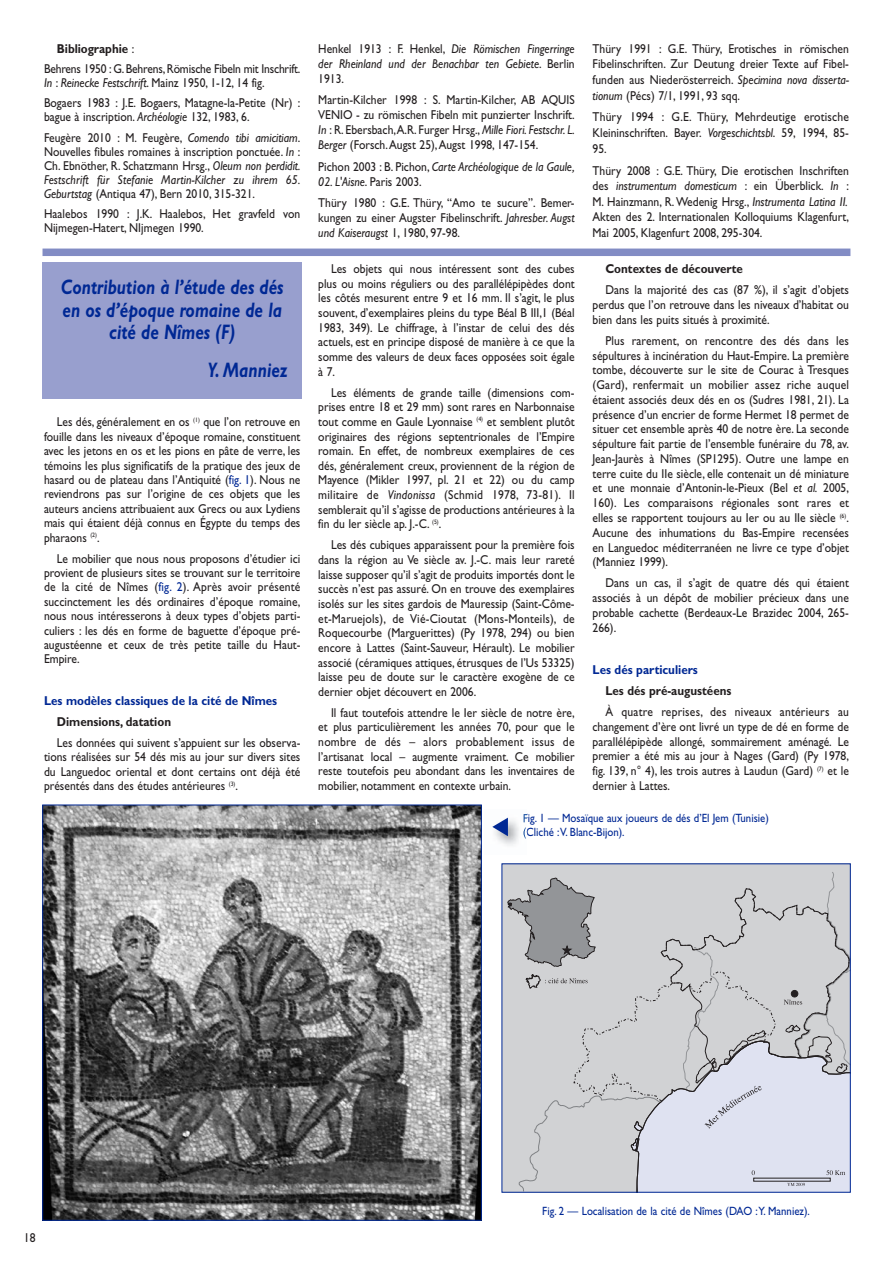
<style>
.page{position:relative;width:893px;height:1263px;background:#fff}
.page>*{position:absolute;margin:0;border:0;box-sizing:border-box;transform-origin:0 0}
.t1{font:italic 700 21px/22.5px "Gill Sans";color:#002894;text-align:center;scale:.8 1}
.t2{font:12.9px/14.7px "Gill Sans";color:#231f20;text-align:justify;scale:.9 1}
.t3{font:italic 12.9px/15px "Gill Sans";color:#231f20;text-align:justify;scale:.9 1}
.t4{font:700 12.9px "Gill Sans";color:#231f20;scale:.9 1}
.t5{font:700 12.9px "Gill Sans";color:#002894;scale:.9 1}
.t6{font:12px/13.5px "Gill Sans";color:#002894;scale:.9 1}
.s1{font-weight:700}
.s2{font-style:italic}
.s3{color:#002894}
.s4{font-style:normal}
</style>
<div class="page">
<div style="left:43px;top:249px;width:807px;height:7px;background:#828cc4"></div>
<div style="left:43px;top:263px;width:259px;height:136px;background:#989fce"></div>
<img style="left:45px;top:807px;width:435px;height:411px">
<div style="left:504px;top:866px;width:344px;height:324px;background:#d1d2d4"></div>
<svg style="left:507px;top:872px;width:341px;height:318px;background:#cccdd2"></svg>
<img style="left:496px;top:817px;width:30px;height:29px">
<svg style="left:523px;top:814px;width:3px;height:24px"></svg>
<svg style="left:492px;top:818px;width:16px;height:18px"></svg>
<p class="t2" style="left:44px;top:39px;width:286px;line-height:20.4px;text-indent:13px"><span class="s1">Bibliographie</span> :<br>Behrens 1950 :G.Behrens,Römische Fibeln mit Inschrift.</p>
<p class="t2" style="left:44px;top:74px;width:286px;line-height:20.4px"><span class="s2">In</span> : <span class="s2">Reinecke Festschrift</span>. Mainz 1950, 1-12, 14 fig.<br>Bogaers 1983 : J.E. Bogaers, Matagne-la-Petite (Nr) :</p>
<p class="t2" style="left:44px;top:108px;width:286px;line-height:20.4px">bague à inscription. <span class="s2">Archéologie</span> 132, 1983, 6.<br>Feugère 2010 : M. Feugère, <span class="s2">Comendo tibi amicitiam</span>.</p>
<p class="t2" style="left:44px;top:146px;width:286px;line-height:14px">Nouvelles fibules romaines à inscription ponctuée. <span class="s2">In</span> :<br>Ch. Ebnöther, R. Schatzmann Hrsg., <span class="s2">Oleum non perdidit.<br>Festschrift für Stefanie Martin-Kilcher zu ihrem 65.<br>Geburtstag</span> (Antiqua 47), Bern 2010, 315-321.</p>
<p class="t2" style="left:44px;top:208px;width:286px;line-height:14px">Haalebos 1990 : J.K. Haalebos, Het gravfeld von<br>Nijmegen-Hatert, NIjmegen 1990.</p>
<h1 class="t1" style="left:61px;top:278px;width:280px">Contribution à l’étude des dés en os d’époque romaine de la cité de Nîmes (F)</h1>
<h1 class="t1" style="left:207px;top:360px;width:102px">Y. Manniez</h1>
<p class="t2" style="left:44px;top:416px;width:286px;text-indent:13px">Les dés, généralement en os <sup>(1)</sup> que l’on retrouve en fouille dans les niveaux d’époque romaine, constituent avec les jetons en os et les pions en pâte de verre, les témoins les plus significatifs de la pratique des jeux de hasard ou de plateau dans l’Antiquité (<span class="s3">fig. 1</span>). Nous ne reviendrons pas sur l’origine de ces objets que les auteurs anciens attribuaient aux Grecs ou aux Lydiens mais qui étaient déjà connus en Égypte du temps des pharaons <sup>(2)</sup>.</p>
<p class="t2" style="left:44px;top:552px;width:286px;text-indent:13px">Le mobilier que nous nous proposons d’étudier ici provient de plusieurs sites se trouvant sur le territoire de la cité de Nîmes (<span class="s3">fig. 2</span>). Après avoir présenté succinctement les dés ordinaires d’époque romaine, nous nous intéresserons à deux types d’objets parti&shy;culiers : les dés en forme de baguette d’époque pré&shy;augustéenne et ceux de très petite taille du Haut-Empire.</p>
<p class="t5" style="left:44px;top:696px;width:261px">Les modèles classiques de la cité de Nîmes</p>
<p class="t4" style="left:57px;top:717px;width:129px">Dimensions, datation</p>
<p class="t2" style="left:44px;top:736px;width:286px;text-indent:13px">Les données qui suivent s’appuient sur les observa&shy;tions réalisées sur 54 dés mis au jour sur divers sites du Languedoc oriental et dont certains ont déjà été présentés dans des études antérieures <sup>(3)</sup>.</p>
<p class="t3" style="left:318px;top:42px;width:286px"><span class="s4">Henkel 1913 : F. Henkel,</span> Die Römischen Fingerringe der Rheinland und der Benachbar ten Gebiete<span class="s4">. Berlin 1913.</span></p>
<p class="t2" style="left:318px;top:94px;width:286px">Martin-Kilcher 1998 : S. Martin-Kilcher, AB AQUIS VENIO - zu römischen Fibeln mit punzierter Inschrift.<br><span class="s2">In</span> : R. Ebersbach,A.R. Furger Hrsg., <span class="s2">Mille Fiori. Festschr. L.<br>Berger</span> (Forsch.Augst 25),Augst 1998, 147-154.</p>
<p class="t3" style="left:318px;top:160px;width:286px"><span class="s4">Pichon 2003 : B. Pichon,</span> Carte Archéologique de la Gaule,</p>
<p class="t2" style="left:318px;top:172px;width:286px;line-height:21.3px"><span class="s2">02. L'Aisne</span>. Paris 2003.<br>Thüry 1980 : G.E. Thüry, “Amo te sucure”. Bemer-</p>
<p class="t2" style="left:318px;top:211px;width:286px">kungen zu einer Augster Fibelinschrift. <span class="s2">Jahresber. Augst und Kaiseraugst</span> 1, 1980, 97-98.</p>
<p class="t2" style="left:318px;top:263px;width:286px;text-indent:13px">Les objets qui nous intéressent sont des cubes plus ou moins réguliers ou des parallélépipèdes dont les côtés mesurent entre 9 et 16 mm. Il s’agit, le plus souvent, d’exemplaires pleins du type Béal B III,1 (Béal 1983, 349). Le chiffrage, à l’instar de celui des dés actuels, est en principe disposé de manière à ce que la somme des valeurs de deux faces opposées soit égale à 7.</p>
<p class="t2" style="left:318px;top:386px;width:286px;text-indent:13px">Les éléments de grande taille (dimensions com&shy;prises entre 18 et 29 mm) sont rares en Narbonnaise tout comme en Gaule Lyonnaise <sup>(4)</sup> et semblent plutôt originaires des régions septentrionales de l’Empire romain. En effet, de nombreux exemplaires de ces dés, généralement creux, proviennent de la région de Mayence (Mikler 1997, pl. 21 et 22) ou du camp militaire de <span class="s2">Vindonissa</span> (Schmid 1978, 73-81). Il semblerait qu’il s’agisse de productions antérieures à la fin du Ier siècle ap. J.-C. <sup>(5)</sup>.</p>
<p class="t2" style="left:318px;top:539px;width:286px;text-indent:13px">Les dés cubiques apparaissent pour la première fois dans la région au Ve siècle av. J.-C. mais leur rareté laisse supposer qu’il s’agit de produits importés dont le succès n’est pas assuré. On en trouve des exemplaires isolés sur les sites gardois de Mauressip (Saint-Côme&shy;et-Maruejols), de Vié-Cioutat (Mons-Monteils), de Roquecourbe (Marguerittes) (Py 1978, 294) ou bien encore à Lattes (Saint-Sauveur, Hérault). Le mobilier associé (céramiques attiques, étrusques de l’Us 53325) laisse peu de doute sur le caractère exogène de ce dernier objet découvert en 2006.</p>
<p class="t2" style="left:318px;top:706px;width:286px;text-indent:13px">Il faut toutefois attendre le Ier siècle de notre ère, et plus particulièrement les années 70, pour que le nombre de dés – alors probablement issus de l’artisanat local – augmente vraiment. Ce mobilier reste toutefois peu abondant dans les inventaires de mobilier, notamment en contexte urbain.</p>
<p class="t2" style="left:593px;top:42px;width:286px;line-height:15.6px">Thüry 1991 : G.E. Thüry, Erotisches in römischen Fibelinschriften. Zur Deutung dreier Texte auf Fibel&shy;funden aus Niederösterreich. <span class="s2">Specimina nova disserta&shy;tionum</span> (Pécs) 7/1, 1991, 93 sqq.</p>
<p class="t2" style="left:593px;top:111px;width:286px;line-height:15.6px">Thüry 1994 : G.E. Thüry, Mehrdeutige erotische Kleininschriften. Bayer. <span class="s2">Vorgeschichtsbl</span>. 59, 1994, 85- 95.</p>
<p class="t2" style="left:593px;top:164px;width:286px;line-height:15.6px">Thüry 2008 : G.E. Thüry, Die erotischen Inschriften des <span class="s2">instrumentum domesticum</span> : ein Überblick. <span class="s2">In</span> :<br>M. Hainzmann, R.Wedenig Hrsg., <span class="s2">Instrumenta Latina II.<br></span>Akten des 2. Internationalen Kolloquiums Klagenfurt, Mai 2005, Klagenfurt 2008, 295-304.</p>
<p class="t4" style="left:605px;top:264px;width:154px">Contextes de découverte</p>
<p class="t2" style="left:593px;top:284px;width:286px;text-indent:13px">Dans la majorité des cas (87 %), il s’agit d’objets perdus que l’on retrouve dans les niveaux d’habitat ou bien dans les puits situés à proximité.</p>
<p class="t2" style="left:593px;top:334px;width:286px;text-indent:13px">Plus rarement, on rencontre des dés dans les sépultures à incinération du Haut-Empire. La première tombe, découverte sur le site de Courac à Tresques (Gard), renfermait un mobilier assez riche auquel étaient associés deux dés en os (Sudres 1981, 21). La présence d’un encrier de forme Hermet 18 permet de situer cet ensemble après 40 de notre ère. La seconde sépulture fait partie de l’ensemble funéraire du 78, av.<br>Jean-Jaurès à Nîmes (SP1295). Outre une lampe en terre cuite du IIe siècle, elle contenait un dé miniature et une monnaie d’Antonin-le-Pieux (Bel <span class="s2">et al.</span> 2005, 160). Les comparaisons régionales sont rares et elles se rapportent toujours au Ier ou au IIe siècle <sup>(6)</sup>.<br>Aucune des inhumations du Bas-Empire recensées en Languedoc méditerranéen ne livre ce type d’objet (Manniez 1999).</p>
<p class="t2" style="left:593px;top:577px;width:286px;text-indent:13px">Dans un cas, il s’agit de quatre dés qui étaient associés à un dépôt de mobilier précieux dans une probable cachette (Berdeaux-Le Brazidec 2004, 265- 266).</p>
<p class="t5" style="left:593px;top:665px;width:119px">Les dés particuliers</p>
<p class="t4" style="left:605px;top:686px;width:142px">Les dés pré-augustéens</p>
<p class="t2" style="left:593px;top:706px;width:286px;text-indent:13px">À quatre reprises, des niveaux antérieurs au changement d’ère ont livré un type de dé en forme de parallélépipède allongé, sommairement aménagé. Le premier a été mis au jour à Nages (Gard) (Py 1978, fig. 139, n° 4), les trois autres à Laudun (Gard) <sup>(7)</sup> et le dernier à Lattes.</p>
<p class="t6" style="left:523px;top:813px;width:275px">Fig. 1 — Mosaïque aux joueurs de dés d’El Jem (Tunisie) (Cliché :V. Blanc-Bijon).</p>
<p class="t2" style="left:24px;top:1231px;width:14px">18</p>
<p class="t6" style="left:542px;top:1205px;width:299px">Fig. 2 — Localisation de la cité de Nîmes (DAO :Y. Manniez).</p>
</div>
